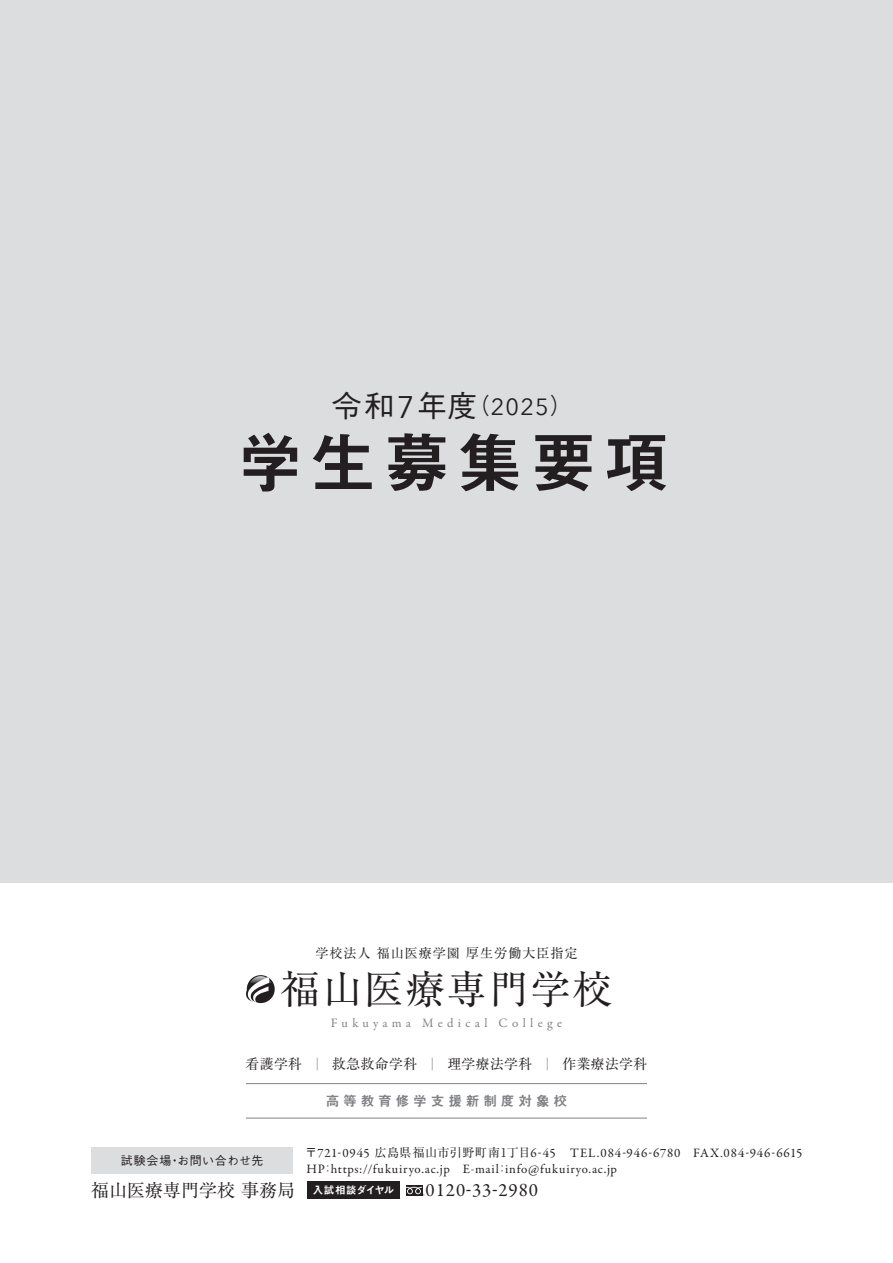
<style>
.page{position:relative;width:893px;height:1263px;background:#fff}
.page>*{position:absolute;margin:0;border:0;box-sizing:border-box;transform-origin:0 0}
.t1{font:66px "Midashi Go Pr 6 N MB31";letter-spacing:.11em;color:#231f20}
.t2{font:39.75px "Ryumin Pr 6 N";letter-spacing:.05em;color:#231f20}
.t3{font:500 30px "Gothic BBB Pr 6 N";color:#231f20}
.t4{font:18.9px "Garamond Premr Pro";letter-spacing:.05em;color:#231f20}
.t5{font:18px "Ryumin Pr 6 N";color:#231f20}
.t6{font:13.8px "Ryumin Pr 6 N";letter-spacing:.03em;color:#231f20}
.t7{font:13.8px "Midashi Go Pr 6 N MB31";letter-spacing:.27em;color:#808285}
.t8{font:13.05px "Ryumin Pr 6 N";letter-spacing:.07em;color:#231f20}
.t9{font:12.9px/16.2px "Garamond Premr Pro";letter-spacing:.06em;color:#231f20}
.t10{font:12.9px "Garamond Premr Pro";letter-spacing:.33em;color:#808285}
.t11{font:500 12px "Gothic BBB Pr 6 N";letter-spacing:.04em;color:#231f20}
.t12{font:10.5px "Midashi Go Pr 6 N MB31";letter-spacing:-.045em;color:#fff}
.s1{font-family:"Avenir Next";font-weight:400;font-size:31.2px}
.s2{font-size:22.5px}
.s3{font-family:"Avenir Next";font-weight:400;font-size:23.4px}
.s4{font-size:14.25px}
.s5{font-family:"Ryumin Pr 6 N";font-size:12.15px}
.s6{font-family:"Ryumin Pr 6 N";font-weight:300;font-size:12.15px}
.s7{font-family:"Koz Min Pr 6 N";font-size:12.15px}
.s8{font-family:"Ryumin Pr 6 N"}
</style>
<div class="page">
<div style="left:0;top:0;width:893px;height:882px;background:#dcdddf"></div>
<div style="left:91px;top:1147px;width:202px;height:26px;background:#dcdddf"></div>
<div style="left:307px;top:1181px;width:93px;height:17px;background:#231f20"></div>
<svg style="left:406px;top:1185px;width:16px;height:2px"></svg>
<svg style="left:406px;top:1187px;width:19px;height:9px"></svg>
<svg style="left:246px;top:975px;width:29px;height:28px"></svg>
<hr style="left:246px;top:1083px;width:401px;height:1px;background:#808285">
<hr style="left:246px;top:1118px;width:401px;height:1px;background:#808285">
<h3 class="t3" style="left:332px;top:382px;width:242px">令和<span class="s1">7</span>年度<span class="s2">（</span><span class="s3">2025</span><span class="s2">）</span></h3>
<h1 class="t1" style="left:237px;top:409px;width:434px">学生募集要項</h1>
<p class="t8" style="left:315px;top:943px;width:264px">学校法人 福山医療学園 厚生労働大臣指定</p>
<h2 class="t2" style="left:281px;top:958px;width:333px">福山医療専門学校</h2>
<p class="t10" style="left:331px;top:1015px;width:233px">Fukuyama Medical College</p>
<p class="t6" style="left:246px;top:1053px;width:403px">看護学科　<span class="s4">|</span>　救急救命学科　<span class="s4">|</span>　理学療法学科　<span class="s4">|</span>　作業療法学科</p>
<p class="t7" style="left:326px;top:1090px;width:243px">高等教育修学支援新制度対象校</p>
<p class="t11" style="left:121px;top:1150px;width:144px">試験会場・お問い合わせ先</p>
<h3 class="t5" style="left:91px;top:1176px;width:205px">福山医療専門学校 事務局</h3>
<p class="t9" style="left:305px;top:1145px;width:499px"><span class="s5">〒</span>721<span class="s5">-</span>0945 <span class="s5">広島県福山市引野町南1丁目</span>6<span class="s5">-</span>45 TEL.084<span class="s5">-</span>946<span class="s5">-</span>6780 FAX<span class="s5">.</span>084<span class="s5">-</span>946<span class="s5">-</span>6615<br>HP<span class="s6">：</span>https://fukuiryo.ac.jp E<span class="s7">-</span>mail<span class="s6">：</span>info@fukuiryo.ac.jp</p>
<p class="t12" style="left:313px;top:1182px;width:83px">入試相談ダイヤル</p>
<h3 class="t4" style="left:426px;top:1179px;width:114px">0120<span class="s8">-</span>33<span class="s8">-</span>2980</h3>
</div>
